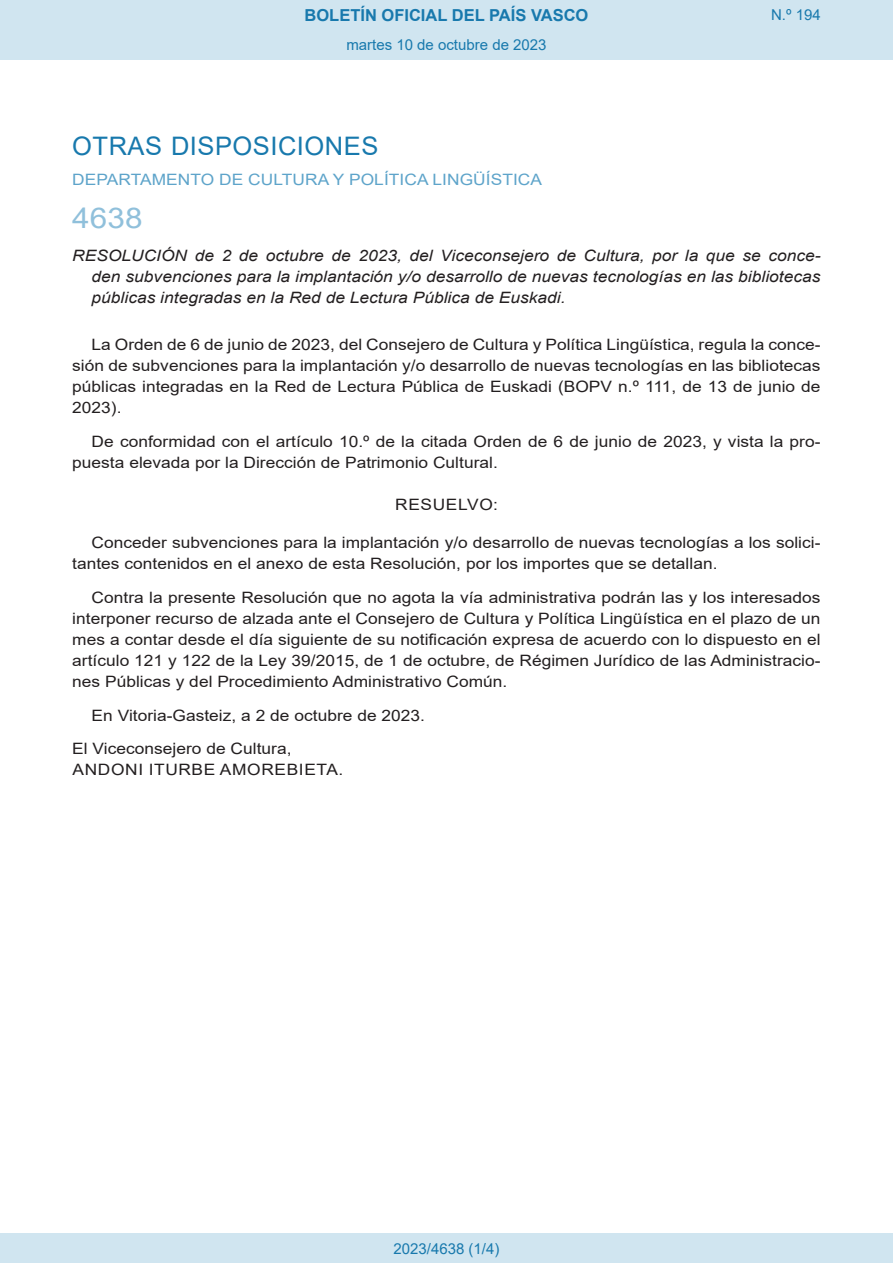
<style>
.page{position:relative;width:893px;height:1263px;background:#fff}
.page>*{position:absolute;margin:0;border:0;box-sizing:border-box;transform-origin:0 0}
.BOPVOrden{font:28.5px "Arial";color:#90c0db;scale:1.11 1}
.BOPVSeccion{font:25.5px "Arial";letter-spacing:.02em;color:#1879ad}
.t1{font:700 16.5px "Arial";color:#1879ad}
.BOPVDetalle{font:15.6px/21px "Arial";color:#231f20;text-align:justify;scale:1.11 1}
.BOPVTitulo{font:italic 15.6px/21px "Arial";color:#231f20;text-align:justify;scale:1.11 1}
.BOPVOrganismo{font:15.6px "Arial";letter-spacing:.005em;color:#5ea4ca;scale:1.11 1}
.BOPVFirmaLugFec{font:15.6px "Arial";color:#231f20;scale:1.11 1}
.BOPVFirmaPuesto{font:15.6px "Arial";color:#231f20;scale:1.11 1}
.BOPVFirmaNombre{font:15.6px "Arial";letter-spacing:.035em;color:#231f20;scale:1.11 1}
.BOPVClave{font:15.6px "Arial";letter-spacing:.035em;color:#231f20;scale:1.11 1}
.Paginacion_Centro{font:15px "Arial";color:#1879ad}
</style>
<div class="page">
<div style="left:0;top:0;width:893px;height:60px;background:#d0e5f0"></div>
<div style="left:0;top:1233px;width:893px;height:30px;background:#d0e5f0"></div>
<p class="t1" style="left:305px;top:3px;width:285px">BOLETÍN OFICIAL DEL PAÍS VASCO</p>
<p class="Paginacion_Centro" style="left:346px;top:35px;width:202px">martes 10 de octubre de 2023</p>
<p class="Paginacion_Centro" style="left:771px;top:5px;width:51px">N.º 194</p>
<p class="BOPVSeccion" style="left:72px;top:128px;width:308px">OTRAS DISPOSICIONES</p>
<p class="BOPVOrganismo" style="left:72px;top:169px;width:425px">DEPARTAMENTO DE CULTURA Y POLÍTICA LINGÜÍSTICA</p>
<p class="BOPVOrden" style="left:72px;top:198px;width:65px">4638</p>
<p class="BOPVTitulo" style="left:92px;top:246px;width:658px;text-indent:-19px">RESOLUCIÓN de 2 de octubre de 2023, del Viceconsejero de Cultura, por la que se conce&shy;den subvenciones para la implantación y/o desarrollo de nuevas tecnologías en las bibliotecas públicas integradas en la Red de Lectura Pública de Euskadi.</p>
<p class="BOPVDetalle" style="left:72px;top:334px;width:676px;text-indent:19px">La Orden de 6 de junio de 2023, del Consejero de Cultura y Política Lingüística, regula la conce&shy;sión de subvenciones para la implantación y/o desarrollo de nuevas tecnologías en las bibliotecas públicas integradas en la Red de Lectura Pública de Euskadi (BOPV n.º 111, de 13 de junio de 2023).</p>
<p class="BOPVDetalle" style="left:72px;top:431px;width:676px;text-indent:19px">De conformidad con el artículo 10.º de la citada Orden de 6 de junio de 2023, y vista la pro&shy;puesta elevada por la Dirección de Patrimonio Cultural.</p>
<p class="BOPVClave" style="left:395px;top:494px;width:94px">RESUELVO:</p>
<p class="BOPVDetalle" style="left:72px;top:532px;width:676px;text-indent:19px">Conceder subvenciones para la implantación y/o desarrollo de nuevas tecnologías a los solici&shy;tantes contenidos en el anexo de esta Resolución, por los importes que se detallan.</p>
<p class="BOPVDetalle" style="left:72px;top:587px;width:676px;text-indent:19px">Contra la presente Resolución que no agota la vía administrativa podrán las y los interesados interponer recurso de alzada ante el Consejero de Cultura y Política Lingüística en el plazo de un mes a contar desde el día siguiente de su notificación expresa de acuerdo con lo dispuesto en el artículo 121 y 122 de la Ley 39/2015, de 1 de octubre, de Régimen Jurídico de las Administracio&shy;nes Públicas y del Procedimiento Administrativo Común.</p>
<p class="BOPVFirmaLugFec" style="left:92px;top:704px;width:302px">En Vitoria-Gasteiz, a 2 de octubre de 2023.</p>
<p class="BOPVFirmaPuesto" style="left:72px;top:738px;width:199px">El Viceconsejero de Cultura,</p>
<p class="BOPVFirmaNombre" style="left:73px;top:759px;width:245px">ANDONI ITURBE AMOREBIETA.</p>
<p class="Paginacion_Centro" style="left:393px;top:1238px;width:107px">2023/4638 (1/4)</p>
</div>
